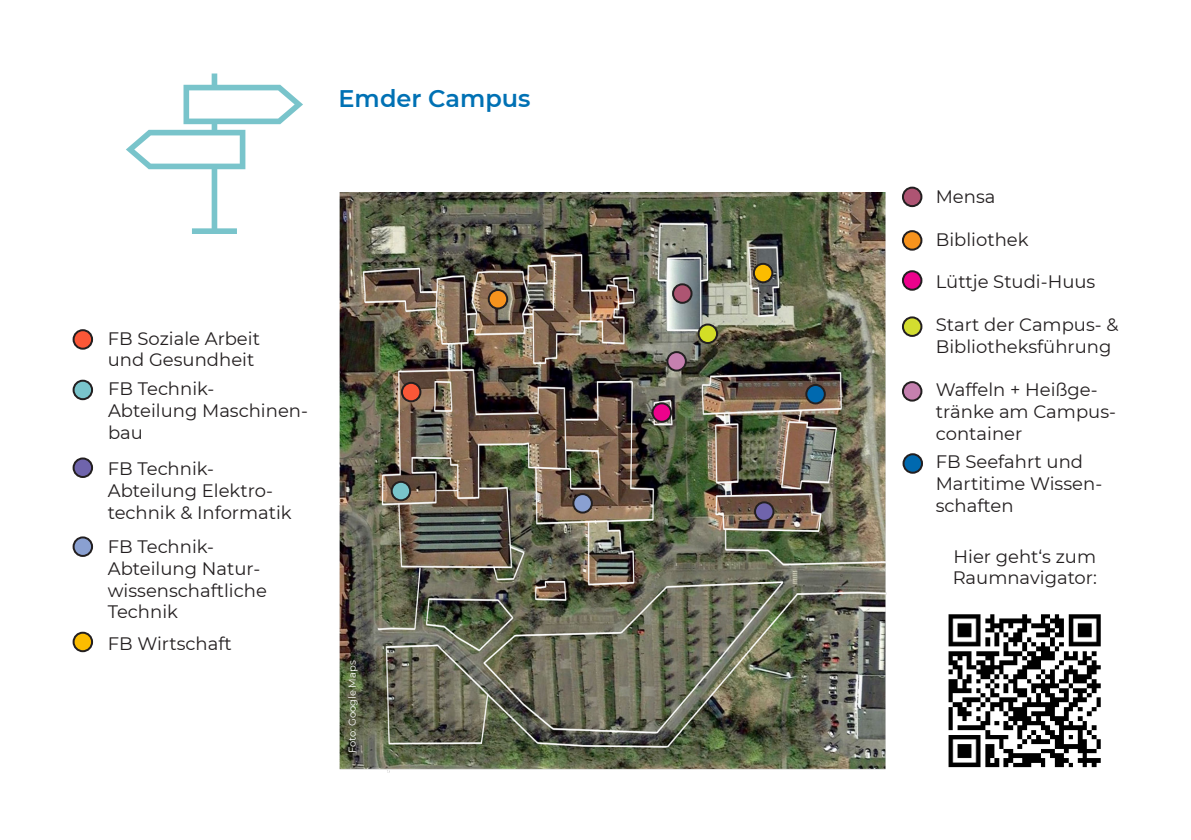
<style>
.page{position:relative;width:1191px;height:840px;background:#fff}
.page>*{position:absolute;margin:0;border:0;box-sizing:border-box;transform-origin:0 0}
.t1{font:600 24px "Montserrat";color:#0071b4}
.t2{font:18px/21.6px "Montserrat";color:#231f20}
.t3{font:10px "Montserrat";color:#fff}
</style>
<div class="page">
<img style="left:339px;top:192px;width:584px;height:579px">
<div style="left:903px;top:187px;width:18px;height:19px;background:#ae5473;border-radius:50%"></div>
<div style="left:902px;top:186px;width:20px;height:21px;border:2px solid #231f20;border-radius:50%"></div>
<div style="left:673px;top:284px;width:18px;height:18px;background:#ad5572;border-radius:50%"></div>
<div style="left:672px;top:283px;width:20px;height:20px;border:2px solid #231f20;border-radius:50%"></div>
<div style="left:903px;top:231px;width:18px;height:18px;background:#f7931d;border-radius:50%"></div>
<div style="left:902px;top:230px;width:20px;height:20px;border:2px solid #231f20;border-radius:50%"></div>
<div style="left:489px;top:290px;width:18px;height:18px;background:#f7931d;border-radius:50%"></div>
<div style="left:488px;top:289px;width:20px;height:20px;border:2px solid #231f20;border-radius:50%"></div>
<div style="left:903px;top:271px;width:18px;height:18px;background:#ed028c;border-radius:50%"></div>
<div style="left:902px;top:270px;width:20px;height:20px;border:2px solid #231f20;border-radius:50%"></div>
<div style="left:652px;top:403px;width:19px;height:18px;background:#ed028c;border-radius:50%"></div>
<div style="left:651px;top:402px;width:21px;height:20px;border:2px solid #231f20;border-radius:50%"></div>
<img style="left:948px;top:614px;width:153px;height:154px">
<div style="left:392px;top:481px;width:18px;height:19px;background:#79c4cb;border-radius:50%"></div>
<div style="left:391px;top:480px;width:20px;height:21px;border:2px solid #231f20;border-radius:50%"></div>
<div style="left:74px;top:380px;width:18px;height:19px;background:#79c4cb;border-radius:50%"></div>
<div style="left:73px;top:379px;width:20px;height:21px;border:2px solid #231f20;border-radius:50%"></div>
<div style="left:903px;top:454px;width:19px;height:18px;background:#0069af;border-radius:50%"></div>
<div style="left:902px;top:453px;width:21px;height:20px;border:2px solid #231f20;border-radius:50%"></div>
<div style="left:806px;top:385px;width:19px;height:18px;background:#0069af;border-radius:50%"></div>
<div style="left:805px;top:384px;width:21px;height:20px;border:2px solid #231f20;border-radius:50%"></div>
<div style="left:74px;top:632px;width:18px;height:18px;background:#fbbc00;border-radius:50%"></div>
<div style="left:73px;top:631px;width:20px;height:20px;border:2px solid #231f20;border-radius:50%"></div>
<div style="left:754px;top:264px;width:18px;height:18px;background:#fbbc00;border-radius:50%"></div>
<div style="left:753px;top:263px;width:20px;height:20px;border:2px solid #231f20;border-radius:50%"></div>
<div style="left:74px;top:458px;width:18px;height:18px;background:#6f64ac;border-radius:50%"></div>
<div style="left:73px;top:457px;width:20px;height:20px;border:2px solid #231f20;border-radius:50%"></div>
<div style="left:755px;top:502px;width:18px;height:18px;background:#6f64ac;border-radius:50%"></div>
<div style="left:754px;top:501px;width:20px;height:20px;border:2px solid #231f20;border-radius:50%"></div>
<div style="left:74px;top:537px;width:18px;height:18px;background:#8aa0d1;border-radius:50%"></div>
<div style="left:73px;top:536px;width:20px;height:20px;border:2px solid #231f20;border-radius:50%"></div>
<div style="left:573px;top:494px;width:19px;height:18px;background:#8aa0d1;border-radius:50%"></div>
<div style="left:572px;top:493px;width:21px;height:20px;border:2px solid #231f20;border-radius:50%"></div>
<div style="left:402px;top:382px;width:18px;height:19px;background:#fb5737;border-radius:50%"></div>
<div style="left:401px;top:381px;width:20px;height:21px;border:2px solid #231f20;border-radius:50%"></div>
<div style="left:74px;top:330px;width:18px;height:18px;background:#fb5737;border-radius:50%"></div>
<div style="left:73px;top:329px;width:20px;height:20px;border:2px solid #231f20;border-radius:50%"></div>
<div style="left:903px;top:317px;width:18px;height:19px;background:#d3dd30;border-radius:50%"></div>
<div style="left:902px;top:316px;width:20px;height:21px;border:2px solid #231f20;border-radius:50%"></div>
<svg style="left:698px;top:324px;width:19px;height:19px"></svg>
<div style="left:697px;top:323px;width:21px;height:21px;border:2px solid #231f20;border-radius:50%"></div>
<div style="left:903px;top:382px;width:18px;height:18px;background:#c580af;border-radius:50%"></div>
<div style="left:902px;top:381px;width:20px;height:20px;border:2px solid #231f20;border-radius:50%"></div>
<div style="left:667px;top:352px;width:19px;height:18px;background:#c580af;border-radius:50%"></div>
<div style="left:666px;top:351px;width:21px;height:20px;border:2px solid #231f20;border-radius:50%"></div>
<p class="t1" style="left:338px;top:81px;width:193px">Emder Campus</p>
<p class="t2" style="left:108px;top:327px;width:154px">FB Soziale Arbeit und Gesundheit</p>
<p class="t2" style="left:108px;top:377px;width:108px">FB Technik-</p>
<p class="t2" style="left:108px;top:399px;width:201px">Abteilung Maschinen&shy;bau</p>
<p class="t2" style="left:108px;top:457px;width:108px">FB Technik-</p>
<p class="t2" style="left:108px;top:479px;width:185px">Abteilung Elektro&shy;technik &amp; Informatik</p>
<p class="t2" style="left:108px;top:535px;width:108px">FB Technik-</p>
<p class="t2" style="left:108px;top:556px;width:161px">Abteilung Natur&shy;wissenschaftliche<br>Technik</p>
<p class="t2" style="left:108px;top:631px;width:126px">FB Wirtschaft</p>
<p class="t3" style="left:345px;top:753px;width:94px;rotate:-90deg">Foto: Google Maps</p>
<p class="t2" style="left:935px;top:185px;width:61px">Mensa</p>
<p class="t2" style="left:935px;top:228px;width:94px">Bibliothek</p>
<p class="t2" style="left:935px;top:270px;width:161px">Lüttje Studi-Huus</p>
<p class="t2" style="left:935px;top:313px;width:184px">Start der Campus- &amp;<br>Bibliotheksführung</p>
<p class="t2" style="left:935px;top:378px;width:182px">Waffeln + Heißge&shy;tränke am Campus&shy;container</p>
<p class="t2" style="left:935px;top:450px;width:168px">FB Seefahrt und<br>Martitime Wissen&shy;schaften</p>
<p class="t2" style="left:952px;top:544px;width:146px">Hier geht‘s zum<br>Raumnavigator:</p>
</div>
